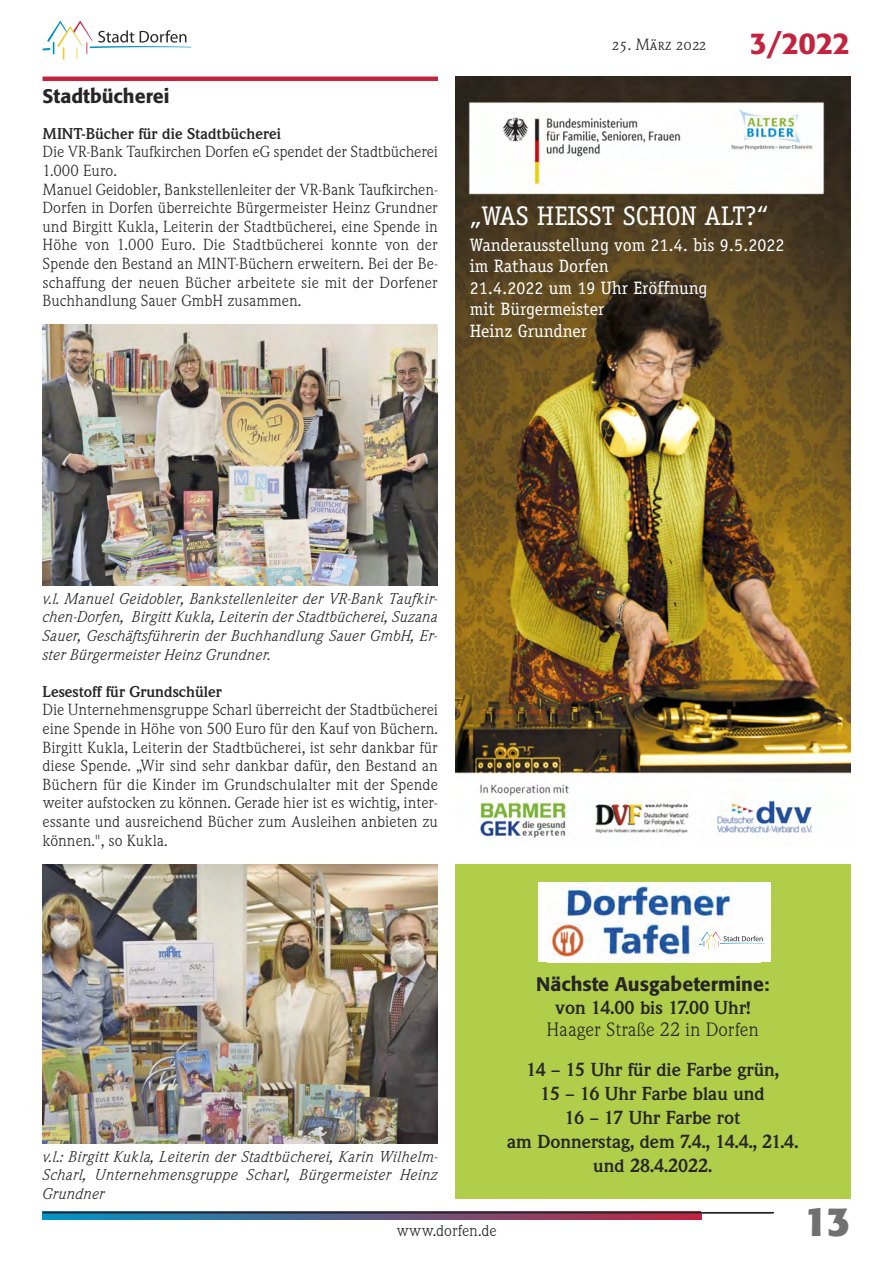
<style>
.page{position:relative;width:893px;height:1263px;background:#fff}
.page>*{position:absolute;margin:0;border:0;box-sizing:border-box;transform-origin:0 0}
.t1{font:700 40.5px "Formata";color:#727172}
.t2{font:500 30px "Formata";color:#c3233f}
.t3{font:27px "Officina Serif";color:#fff}
.t4{font:500 19.5px "Formata";color:#272526}
.t5{font:700 18px/24px "Weidemann SB";color:#272526;text-align:center}
.t6{font:18px/21.6px "Officina Serif";color:#fff}
.t7{font:18px "Weidemann SB";color:#272526}
.t8{font:15px/18.6px "Weidemann SB";color:#272526}
.t9{font:italic 15px/18.6px "Weidemann SB";color:#272526;text-align:justify}
.t10{font:700 15px "Weidemann SB";color:#272526}
.t11{font:15px "Weidemann SB Caps";color:#272526}
.s1{font-size:18px}
</style>
<div class="page">
<svg style="left:43px;top:21px;width:148px;height:39px"></svg>
<hr style="left:43px;top:1212px;width:731px;height:1px;background:#272526">
<svg style="left:43px;top:1213px;width:658px;height:6px;background:#5b577c"></svg>
<div style="left:455px;top:864px;width:395px;height:335px;background:#b1ce4a"></div>
<div style="left:538px;top:883px;width:232px;height:79px;background:#fff"></div>
<img style="left:550px;top:883px;width:182px;height:77px">
<hr style="left:43px;top:77px;width:395px;height:4px;background:#c3233f">
<img style="left:43px;top:325px;width:395px;height:260px">
<img style="left:43px;top:864px;width:395px;height:279px">
<svg style="left:699px;top:932px;width:66px;height:17px"></svg>
<img style="left:455px;top:77px;width:395px;height:761px">
<h3 class="t4" style="left:43px;top:88px;width:129px">Stadtbücherei</h3>
<p class="t10" style="left:43px;top:125px;width:240px">MINT-Bücher für die Stadtbücherei</p>
<p class="t8" style="left:43px;top:143px;width:397px">Die VR-Bank Taufkirchen Dorfen eG spendet der Stadtbücherei 1.000 Euro.<br>Manuel Geidobler, Bankstellenleiter der VR-Bank Taufkirchen-Dorfen in Dorfen überreichte Bürgermeister Heinz Grundner und Birgitt Kukla, Leiterin der Stadtbücherei, eine Spende in Höhe von 1.000 Euro. Die Stadtbücherei konnte von der Spende den Bestand an MINT-Büchern erweitern. Bei der Be&shy;schaffung der neuen Bücher arbeitete sie mit der Dorfener Buchhandlung Sauer GmbH zusammen.</p>
<p class="t11" style="left:612px;top:36px;width:95px">25. März 2022</p>
<h2 class="t2" style="left:750px;top:30px;width:102px">3/2022</h2>
<h3 class="t3" style="left:470px;top:199px;width:300px">„WAS HEISST SCHON ALT?“</h3>
<p class="t6" style="left:470px;top:234px;width:316px">Wanderausstellung vom 21.4. bis 9.5.2022 im Rathaus Dorfen<br>21.4.2022 um 19 Uhr Eröffnung<br>mit Bürgermeister<br>Heinz Grundner</p>
<p class="t9" style="left:43px;top:589px;width:397px">v.l. Manuel Geidobler, Bankstellenleiter der VR-Bank Taufkir&shy;chen-Dorfen, Birgitt Kukla, Leiterin der Stadtbücherei, Suzana Sauer, Geschäftsführerin der Buchhandlung Sauer GmbH, Er&shy;ster Bürgermeister Heinz Grundner.</p>
<p class="t10" style="left:43px;top:683px;width:181px">Lesestoff für Grundschüler</p>
<p class="t8" style="left:43px;top:701px;width:397px;text-align:justify">Die Unternehmensgruppe Scharl überreicht der Stadtbücherei eine Spende in Höhe von 500 Euro für den Kauf von Büchern.<br>Birgitt Kukla, Leiterin der Stadtbücherei, ist sehr dankbar für diese Spende. „Wir sind sehr dankbar dafür, den Bestand an Büchern für die Kinder im Grundschulalter mit der Spende weiter aufstocken zu können. Gerade hier ist es wichtig, inter&shy;essante und ausreichend Bücher zum Ausleihen anbieten zu können.", so Kukla.</p>
<p class="t9" style="left:43px;top:1147px;width:397px">v.l.: Birgitt Kukla, Leiterin der Stadtbücherei, Karin Wilhelm-Scharl, Unternehmensgruppe Scharl, Bürgermeister Heinz Grundner</p>
<h3 class="t4" style="left:536px;top:976px;width:235px">Nächste Ausgabetermine<span class="s1">:</span></h3>
<p class="t5" style="left:555px;top:996px;width:197px">von 14.00 bis 17.00 Uhr!</p>
<p class="t7" style="left:546px;top:1020px;width:214px">Haager Straße 22 in Dorfen</p>
<p class="t5" style="left:507px;top:1057px;width:293px">14 – 15 Uhr für die Farbe grün,<br>15 – 16 Uhr Farbe blau und<br>16 – 17 Uhr Farbe rot<br>am Donnerstag, dem 7.4., 14.4., 21.4. und 28.4.2022.</p>
<p class="t8" style="left:396px;top:1222px;width:102px">www.dorfen.de</p>
<h1 class="t1" style="left:804px;top:1204px;width:48px">13</h1>
</div>
